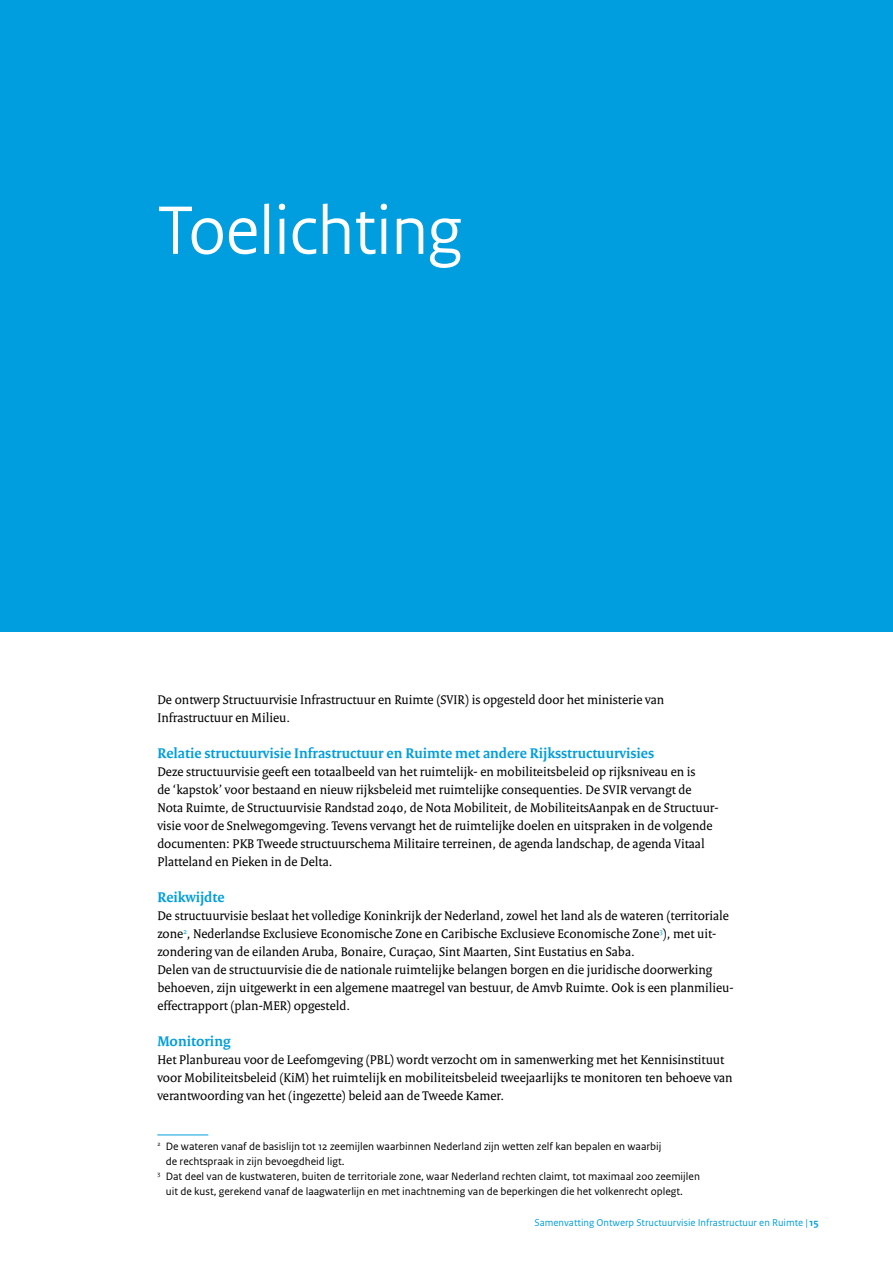
<style>
.page{position:relative;width:893px;height:1263px;background:#fff}
.page>*{position:absolute;margin:0;border:0;box-sizing:border-box;transform-origin:0 0}
.t1{font:72px "Rijksoverheid Sans Heading";color:#fff}
.t2{font:700 15px "Rijksoverheid Serif";color:#009ede}
.t3{font:13.5px/18px "Rijksoverheid Serif";color:#000}
.t4{font:11.25px "Rijksoverheid Sans Text";color:#000}
.t5{font:10.5px "Rijksoverheid Sans Text";color:#009ede}
.s1{font-weight:700}
</style>
<div class="page">
<div style="left:0;top:0;width:893px;height:631px;background:#009ede"></div>
<hr style="left:157px;top:1135px;width:51px;height:1px;background:#009ede">
<h1 class="t1" style="left:157px;top:189px;width:306px">Toelichting</h1>
<p class="t3" style="left:157px;top:690px;width:508px">De ontwerp Structuurvisie Infrastructuur en Ruimte (SVIR) is opgesteld door het ministerie van<br>Infrastructuur en Milieu.</p>
<p class="t2" style="left:157px;top:744px;width:498px">Relatie structuurvisie Infrastructuur en Ruimte met andere Rijksstructuurvisies</p>
<p class="t3" style="left:157px;top:762px;width:562px">Deze structuurvisie geeft een totaalbeeld van het ruimtelijk- en mobiliteitsbeleid op rijksniveau en is<br>de ‘kapstok’ voor bestaand en nieuw rijksbeleid met ruimtelijke consequenties. De SVIR vervangt de Nota Ruimte, de Structuurvisie Randstad 2040, de Nota Mobiliteit, de MobiliteitsAanpak en de Structuur&shy;visie voor de Snelwegomgeving. Tevens vervangt het de ruimtelijke doelen en uitspraken in de volgende documenten: PKB Tweede structuurschema Militaire terreinen, de agenda landschap, de agenda Vitaal Platteland en Pieken in de Delta.</p>
<p class="t2" style="left:157px;top:888px;width:69px">Reikwijdte</p>
<p class="t3" style="left:157px;top:906px;width:578px">De structuurvisie beslaat het volledige Koninkrijk der Nederland, zowel het land als de wateren (territoriale zone<sup>2</sup>, Nederlandse Exclusieve Economische Zone en Caribische Exclusieve Economische Zone<sup>3</sup>), met uit&shy;zondering van de eilanden Aruba, Bonaire, Curaçao, Sint Maarten, Sint Eustatius en Saba.<br>Delen van de structuurvisie die de nationale ruimtelijke belangen borgen en die juridische doorwerking behoeven, zijn uitgewerkt in een algemene maatregel van bestuur, de Amvb Ruimte. Ook is een planmilieu&shy;effectrapport (plan-MER) opgesteld.</p>
<p class="t2" style="left:157px;top:1032px;width:75px">Monitoring</p>
<p class="t3" style="left:157px;top:1050px;width:577px">Het Planbureau voor de Leefomgeving (PBL) wordt verzocht om in samenwerking met het Kennisinstituut voor Mobiliteitsbeleid (KiM) het ruimtelijk en mobiliteitsbeleid tweejaarlijks te monitoren ten behoeve van verantwoording van het (ingezette) beleid aan de Tweede Kamer.</p>
<p class="t4" style="left:157px;top:1140px;width:506px"><sup>2</sup> De wateren vanaf de basislijn tot 12 zeemijlen waarbinnen Nederland zijn wetten zelf kan bepalen en waarbij</p>
<p class="t4" style="left:166px;top:1155px;width:180px">de rechtspraak in zijn bevoegdheid ligt.</p>
<p class="t4" style="left:157px;top:1170px;width:544px"><sup>3</sup> Dat deel van de kustwateren, buiten de territoriale zone, waar Nederland rechten claimt, tot maximaal 200 zeemijlen</p>
<p class="t4" style="left:166px;top:1185px;width:519px">uit de kust, gerekend vanaf de laagwaterlijn en met inachtneming van de beperkingen die het volkenrecht oplegt.</p>
<p class="t5" style="left:534px;top:1216px;width:286px">Samenvatting Ontwerp Structuurvisie Infrastructuur en Ruimte | <span class="s1">15</span></p>
</div>
